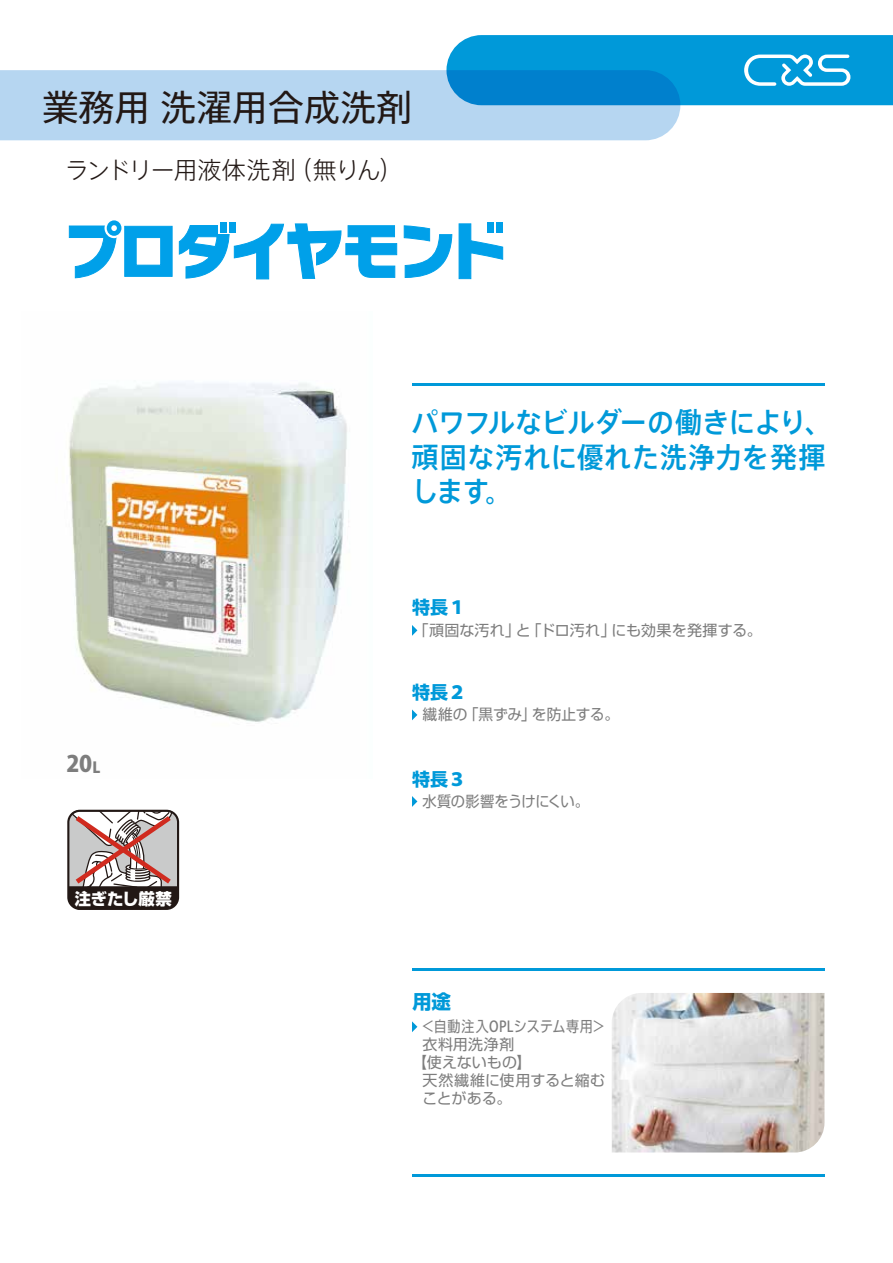
<style>
.page{position:relative;width:893px;height:1263px;background:#fff}
.page>*{position:absolute;margin:0;border:0;box-sizing:border-box;transform-origin:0 0}
.t1{font:900 59.85px "Typelabo N Std";letter-spacing:-.01em;color:#00a0e9;scale:.94 1}
.t2{font:36px "Axis Std";color:#221815}
.t3{font:500 28.5px/34.5px "Axis Std";color:#0099d9;scale:.95 1}
.t4{font:300 24px "Axis Std";letter-spacing:-.045em;color:#221815}
.t5{font:800 22.5px "Koz Go Pro";color:#7d7d7d}
.t6{font:700 19.5px "Shin Go Pro";color:#0099d9}
.t7{font:700 18px "Shin Go Pro";color:#0099d9}
.t8{font:800 16.35px "Shin Go Pro";letter-spacing:-.01em;color:#fff}
.t9{font:15px "Shin Go Pro";letter-spacing:.01em;color:#7d7d7d}
.t10{font:15px "Shin Go Pro";letter-spacing:.04em;color:#7d7d7d;scale:.87 1}
.t11{font:15px "Shin Go Pro";letter-spacing:-.025em;color:#7d7d7d;scale:.95 1}
.s1{font-family:"Koz Go Pro";font-weight:800}
.s2{font-size:15px}
.s3{font-family:"Koz Go Pro";font-weight:500}
</style>
<div class="page">
<img style="left:69px;top:383px;width:278px;height:339px">
<svg style="left:68px;top:220px;width:436px;height:60px"></svg>
<svg style="left:218px;top:221px;width:19px;height:12px"></svg>
<div style="left:220px;top:222px;width:7px;height:10px;background:#00a0e9"></div>
<div style="left:229px;top:222px;width:6px;height:10px;background:#00a0e9"></div>
<div style="left:485px;top:221px;width:19px;height:12px;background:#fff"></div>
<div style="left:487px;top:222px;width:7px;height:10px;background:#00a0e9"></div>
<div style="left:496px;top:222px;width:7px;height:10px;background:#00a0e9"></div>
<img style="left:612px;top:993px;width:212px;height:159px">
<hr style="left:412px;top:1175px;width:412px;height:2px;background:#0099d9">
<hr style="left:412px;top:968px;width:412px;height:2px;background:#0099d9">
<hr style="left:412px;top:384px;width:412px;height:2px;background:#0099d9">
<svg style="left:412px;top:625px;width:5px;height:11px"></svg>
<svg style="left:412px;top:709px;width:5px;height:11px"></svg>
<svg style="left:412px;top:796px;width:5px;height:11px"></svg>
<svg style="left:412px;top:1021px;width:5px;height:11px"></svg>
<svg style="left:68px;top:809px;width:110px;height:101px"></svg>
<div style="left:0;top:70px;width:680px;height:70px;background:#b6d6f1"></div>
<svg style="left:446px;top:35px;width:447px;height:70px;background:#0d98d8"></svg>
<h2 class="t2" style="left:43px;top:80px;width:371px">業務用 洗濯用合成洗剤</h2>
<h3 class="t4" style="left:65px;top:152px;width:340px">ランドリー用液体洗剤（無りん）</h3>
<h1 class="t1" style="left:65px;top:207px;width:471px">フロタイヤモント</h1>
<h3 class="t3" style="left:411px;top:403px;width:444px">パワフルなビルダーの働きにより、頑固な汚れに優れた洗浄力を発揮します。</h3>
<p class="t7" style="left:412px;top:593px;width:55px">特長<span class="s1">１</span></p>
<p class="t9" style="left:414px;top:618px;width:350px">「頑固な汚れ」と「ドロ汚れ」にも効果を発揮する。</p>
<h3 class="t5" style="left:67px;top:749px;width:36px">20<span class="s2">L</span></h3>
<p class="t8" style="left:75px;top:885px;width:98px">注ぎたし厳禁</p>
<p class="t7" style="left:412px;top:678px;width:55px">特長<span class="s1">２</span></p>
<p class="t9" style="left:423px;top:702px;width:198px">繊維の「黒ずみ」を防止する。</p>
<p class="t7" style="left:412px;top:764px;width:55px">特長<span class="s1">３</span></p>
<p class="t11" style="left:423px;top:789px;width:177px">水質の影響をうけにくい。</p>
<h3 class="t6" style="left:412px;top:986px;width:40px">用途</h3>
<p class="t10" style="left:423px;top:1014px;width:210px">&lt;自動注入<span class="s3">OPL</span>システム専用&gt;</p>
<p class="t9" style="left:423px;top:1032px;width:93px">衣料用洗浄剤</p>
<p class="t9" style="left:412px;top:1050px;width:121px">【使えないもの】</p>
<p class="t9" style="left:423px;top:1068px;width:184px">天然繊維に使用すると縮む</p>
<p class="t9" style="left:423px;top:1086px;width:90px">ことがある。</p>
</div>
